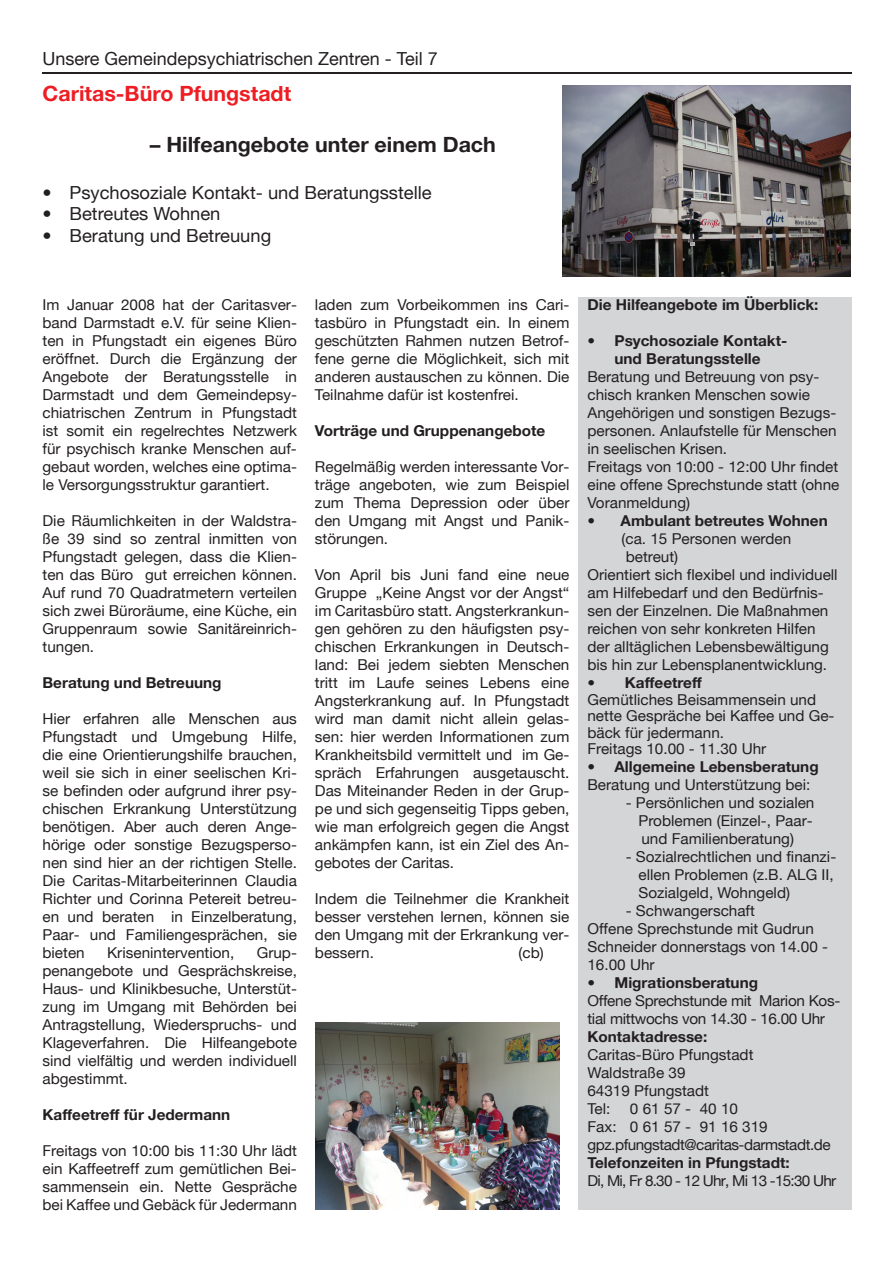
<style>
.page{position:relative;width:893px;height:1263px;background:#fff}
.page>*{position:absolute;margin:0;border:0;box-sizing:border-box;transform-origin:0 0}
.t1{font:700 21px "Helvetica Neue";color:#231f20}
.t2{font:700 21px "Helvetica Neue";color:#ee1d23}
.t3{font:18px "Helvetica Neue";color:#231f20}
.t4{font:15px/18px "Helvetica Neue";color:#231f20;text-align:justify}
.t5{font:700 15px/18px "Helvetica Neue";color:#231f20;text-align:center}
.t6{font:15px/18px "Helvetica Neue";letter-spacing:-.03em;color:#231f20}
.t7{font:15px/18px "Helvetica Neue";letter-spacing:-.02em;color:#231f20}
.t8{font:15px "Helvetica Neue";letter-spacing:-.05em;color:#231f20}
.s1{font-weight:400}
.s2{font-weight:700}
</style>
<div class="page">
<hr style="left:43px;top:72px;width:809px;height:2px;background:#231f20">
<img style="left:563px;top:85px;width:287px;height:191px">
<div style="left:578px;top:298px;width:274px;height:912px;background:#d4d5d7"></div>
<img style="left:315px;top:1022px;width:245px;height:188px">
<p class="t3" style="left:43px;top:48px;width:397px">Unsere Gemeindepsychiatrischen Zentren - Teil 7</p>
<h1 class="t2" style="left:43px;top:81px;width:250px">Caritas-Büro Pfungstadt</h1>
<h1 class="t1" style="left:150px;top:131px;width:348px">– Hilfeangebote unter einem Dach</h1>
<p class="t3" style="left:43px;top:182px;width:391px">• Psychosoziale Kontakt- und Beratungsstelle</p>
<p class="t3" style="left:43px;top:203px;width:179px">• Betreutes Wohnen</p>
<p class="t3" style="left:43px;top:225px;width:230px">• Beratung und Betreuung</p>
<p class="t4" style="left:43px;top:296px;width:256px">Im Januar 2008 hat der Caritasver&shy;band Darmstadt e.V. für seine Klien&shy;ten in Pfungstadt ein eigenes Büro eröffnet. Durch die Ergänzung der Angebote der Beratungsstelle in Darmstadt und dem Gemeindepsy&shy;chiatrischen Zentrum in Pfungstadt ist somit ein regelrechtes Netzwerk für psychisch kranke Menschen auf&shy;gebaut worden, welches eine optima&shy;le Versorgungsstruktur garantiert.</p>
<p class="t4" style="left:43px;top:512px;width:256px">Die Räumlichkeiten in der Waldstra&shy;ße 39 sind so zentral inmitten von Pfungstadt gelegen, dass die Klien&shy;ten das Büro gut erreichen können.<br>Auf rund 70 Quadratmetern verteilen sich zwei Büroräume, eine Küche, ein Gruppenraum sowie Sanitäreinrich&shy;tungen.</p>
<p class="t5" style="left:43px;top:673px;width:181px">Beratung und Betreuung</p>
<p class="t4" style="left:43px;top:710px;width:256px">Hier erfahren alle Menschen aus Pfungstadt und Umgebung Hilfe, die eine Orientierungshilfe brauchen, weil sie sich in einer seelischen Kri&shy;se befinden oder aufgrund ihrer psy&shy;chischen Erkrankung Unterstützung benötigen. Aber auch deren Ange&shy;hörige oder sonstige Bezugsperso&shy;nen sind hier an der richtigen Stelle.<br>Die Caritas-Mitarbeiterinnen Claudia Richter und Corinna Petereit betreu&shy;en und beraten in Einzelberatung, Paar- und Familiengesprächen, sie bieten</p>
<p class="t4" style="left:43px;top:944px;width:256px;text-indent:214px">Grup&shy;penangebote und Gesprächskreise, Haus- und Klinikbesuche, Unterstüt&shy;zung im Umgang mit Behörden bei Antragstellung, Wiederspruchs- und Klageverfahren. Die Hilfeangebote sind vielfältig und werden individuell abgestimmt.</p>
<p class="t5" style="left:43px;top:1105px;width:189px">Kaffeetreff für Jedermann</p>
<p class="t4" style="left:43px;top:1142px;width:256px">Freitags von 10:00 bis 11:30 Uhr lädt ein Kaffeetreff zum gemütlichen Bei&shy;sammensein ein. Nette Gespräche bei Kaffee und Gebäck für Jedermann</p>
<p class="t4" style="left:107px;top:944px;width:129px">Krisenintervention,</p>
<p class="t4" style="left:315px;top:296px;width:256px">laden zum Vorbeikommen ins Cari&shy;tasbüro in Pfungstadt ein. In einem geschützten Rahmen nutzen Betrof&shy;fene gerne die Möglichkeit, sich mit anderen austauschen zu können. Die Teilnahme dafür ist kostenfrei.</p>
<p class="t5" style="left:315px;top:421px;width:232px">Vorträge und Gruppenangebote</p>
<p class="t4" style="left:315px;top:458px;width:256px">Regelmäßig werden interessante Vor&shy;träge angeboten, wie zum Beispiel zum Thema Depression oder über den Umgang mit Angst und Panik&shy;störungen.</p>
<p class="t4" style="left:315px;top:566px;width:256px">Von April bis Juni fand eine neue Gruppe „Keine Angst vor der Angst“ im Caritasbüro statt. Angsterkrankun&shy;gen gehören zu den häufigsten psy&shy;chischen Erkrankungen in Deutsch&shy;land: Bei jedem siebten Menschen tritt im Laufe seines Lebens eine Angsterkrankung auf. In Pfungstadt wird man damit nicht allein gelas&shy;sen: hier werden Informationen zum Krankheitsbild vermittelt und im Ge&shy;spräch Erfahrungen ausgetauscht.<br>Das Miteinander Reden in der Grup&shy;pe und sich gegenseitig Tipps geben, wie man erfolgreich gegen die Angst ankämpfen kann, ist ein Ziel des An&shy;gebotes der Caritas.</p>
<p class="t4" style="left:315px;top:890px;width:256px">Indem die Teilnehmer die Krankheit besser verstehen lernen, können sie den Umgang mit der Erkrankung ver&shy;bessern.</p>
<p class="t4" style="left:519px;top:944px;width:27px">(cb)</p>
<p class="t5" style="left:587px;top:295px;width:233px">Die Hilfeangebote im Überblick:</p>
<p class="t5" style="left:587px;top:331px;width:201px">• Psychosoziale Kontakt&shy;und Beratungsstelle</p>
<p class="t4" style="left:587px;top:368px;width:253px;text-align:left">Beratung und Betreuung von psy&shy;chisch kranken Menschen sowie<br>Angehörigen und sonstigen Bezugs&shy;personen. Anlaufstelle für Menschen in seelischen Krisen.<br>Freitags von 10:00 - 12:00 Uhr findet eine offene Sprechstunde statt (ohne<br>Voranmeldung)</p>
<p class="t5" style="left:587px;top:511px;width:242px"><span class="s1">•</span> Ambulant betreutes Wohnen</p>
<p class="t4" style="left:621px;top:530px;width:171px">(ca. 15 Personen werden</p>
<p class="t4" style="left:626px;top:548px;width:54px">betreut)</p>
<p class="t4" style="left:587px;top:566px;width:252px">Orientiert sich flexibel und individuell</p>
<p class="t4" style="left:587px;top:584px;width:238px">am Hilfebedarf und den Bedürfnis-</p>
<p class="t4" style="left:587px;top:602px;width:242px">sen der Einzelnen. Die Maßnahmen</p>
<p class="t4" style="left:587px;top:620px;width:230px">reichen von sehr konkreten Hilfen</p>
<p class="t4" style="left:587px;top:638px;width:243px">der alltäglichen Lebensbewältigung</p>
<p class="t4" style="left:587px;top:656px;width:241px">bis hin zur Lebensplanentwicklung.</p>
<p class="t4" style="left:587px;top:674px;width:249px;line-height:16.5px;text-align:left">• <span class="s2">Kaffeetreff<br></span>Gemütliches Beisammensein und nette Gespräche bei Kaffee und Ge&shy;bäck für jedermann.<br>Freitags 10.00 - 11.30 Uhr</p>
<p class="t5" style="left:587px;top:757px;width:233px">• Allgemeine Lebensberatung</p>
<p class="t4" style="left:587px;top:776px;width:225px">Beratung und Unterstützung bei:</p>
<p class="t4" style="left:638px;top:794px;width:177px;text-indent:-13px">- Persönlichen und sozialen Problemen (Einzel-, Paar&shy;und Familienberatung)</p>
<p class="t4" style="left:638px;top:848px;width:199px;text-align:left;text-indent:-13px">- Sozialrechtlichen und finanzi&shy;ellen Problemen (z.B. ALG II,<br>Sozialgeld, Wohngeld)</p>
<p class="t4" style="left:587px;top:902px;width:242px;text-align:left;text-indent:38px">- Schwangerschaft<br>Offene Sprechstunde mit Gudrun<br>Schneider donnerstags von 14.00 -<br>16.00 Uhr</p>
<p class="t5" style="left:587px;top:973px;width:172px">• Migrationsberatung</p>
<p class="t7" style="left:587px;top:992px;width:254px">Offene Sprechstunde mit Marion Kos&shy;tial mittwochs von 14.30 - 16.00 Uhr</p>
<p class="t5" style="left:587px;top:1027px;width:121px">Kontaktadresse:</p>
<p class="t4" style="left:587px;top:1046px;width:168px;text-align:left">Caritas-Büro Pfungstadt<br>Waldstraße 39<br>64319 Pfungstadt<br>Tel:</p>
<p class="t6" style="left:587px;top:1100px;width:245px;text-indent:43px">0 61 57 - 40 10<br>Fax: 0 61 57 - 91 16 319 gpz.pfungstadt@caritas-darmstadt.de</p>
<p class="t5" style="left:587px;top:1153px;width:204px">Telefonzeiten in Pfungstadt:</p>
<p class="t8" style="left:587px;top:1172px;width:250px">Di, Mi, Fr 8.30 - 12 Uhr, Mi 13 -15:30 Uhr</p>
</div>
